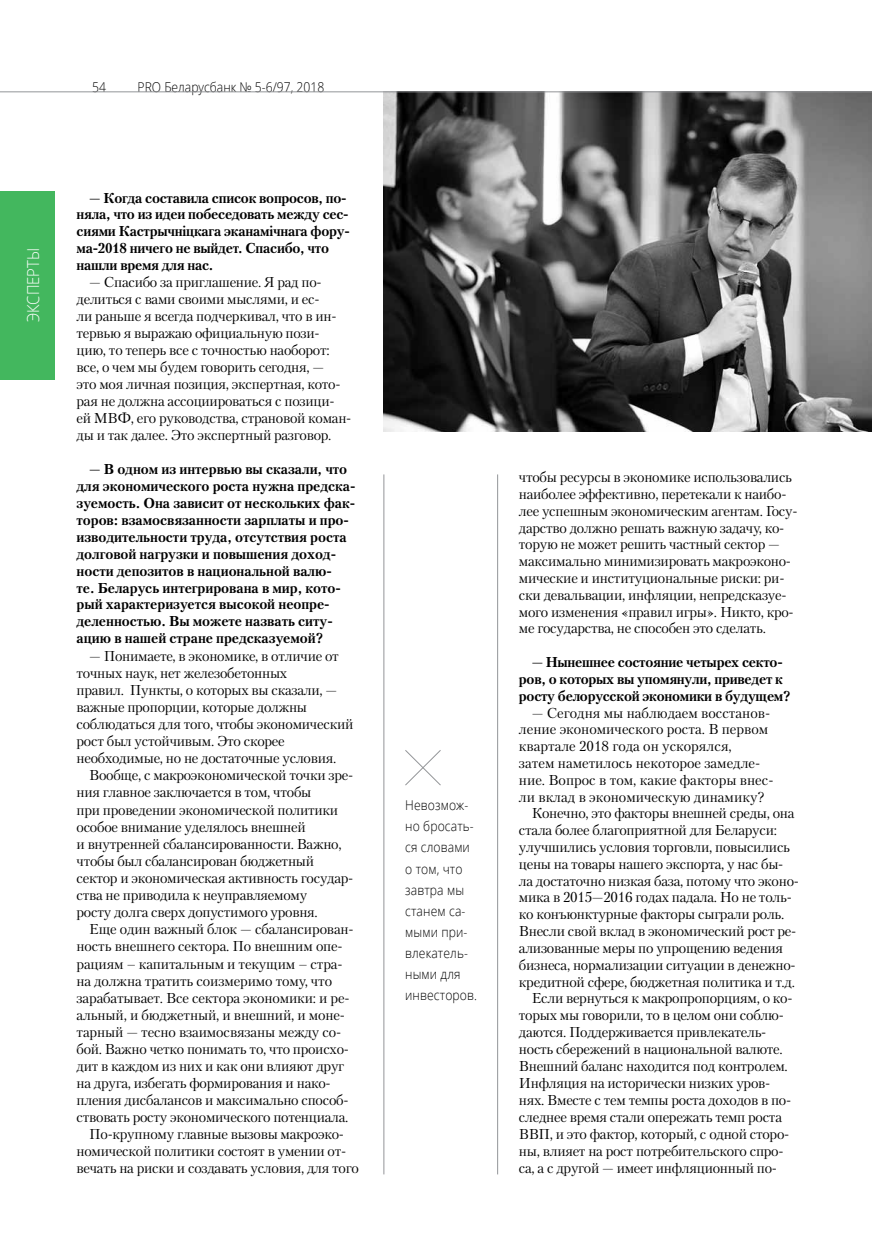
<style>
.page{position:relative;width:872px;height:1234px;background:#fff}
.page>*{position:absolute;margin:0;border:0;box-sizing:border-box;transform-origin:0 0}
.t1{font:300 16.5px "Open Sans";color:#fff;scale:.9 1}
.t2{font:14.25px/17px "Petersburg C";letter-spacing:-.02em;color:#000}
.t3{font:700 14.25px/17px "Petersburg C";letter-spacing:-.005em;color:#000}
.t4{font:14.25px "Petersburg C";color:#000}
.t5{font:300 13.5px/21px "Open Sans";letter-spacing:.005em;color:#000;scale:.9 1}
</style>
<div class="page">
<div style="left:0;top:191px;width:54px;height:188px;background:#43b75e"></div>
<img style="left:384px;top:93px;width:488px;height:338px">
<hr style="left:497px;top:474px;width:1px;height:700px;background:#939598">
<hr style="left:383px;top:474px;width:1px;height:700px;background:#939598">
<hr style="left:0;top:92px;width:872px;height:1px;background:#939598">
<svg style="left:405px;top:750px;width:36px;height:36px"></svg>
<p class="t5" style="left:92px;top:76px;width:17px">54</p>
<p class="t5" style="left:138px;top:76px;width:209px">PRO Беларусбанк № 5-6/97, 2018</p>
<p class="t1" style="left:22px;top:322px;width:84px;rotate:-90deg">эксп ерты</p>
<p class="t3" style="left:77px;top:189px;width:275px;text-indent:13px">— Когда составила список вопросов, по&shy;няла, что из идеи побеседовать между сес&shy;сиями Кастрычніцкага эканамічнага фору&shy;ма-2018 ничего не выйдет. Спасибо, что нашли время для нас.</p>
<p class="t2" style="left:77px;top:273px;width:276px;text-indent:13px">— Спасибо за приглашение. Я рад по&shy;делиться с вами своими мыслями, и ес-<br>ли раньше я всегда подчеркивал, что в ин&shy;тервью я выражаю официальную пози&shy;цию, то теперь все с точностью наоборот: все, о чем мы будем говорить сегодня, —<br>это моя личная позиция, экспертная, кото&shy;рая не должна ассоциироваться с позици&shy;ей МВФ, его руководства, страновой коман&shy;ды и так далее. Это экспертный разговор.</p>
<p class="t3" style="left:77px;top:460px;width:280px;text-indent:13px">— В одном из интервью вы сказали, что для экономического роста нужна предска&shy;зуемость. Она зависит от нескольких фак&shy;торов: взамосвязанности зарплаты и про&shy;изводительности труда, отсутствия роста долговой нагрузки и повышения доход&shy;ности депозитов в национальной валю-<br>те. Беларусь интегрирована в мир, кото&shy;рый характеризуется высокой неопре&shy;деленностью. Вы можете назвать ситу&shy;ацию в нашей стране предсказуемой?</p>
<p class="t2" style="left:89px;top:646px;width:251px">— Понимаете, в экономике, в отличие от</p>
<p class="t2" style="left:77px;top:664px;width:212px">точных наук, нет железобетонных</p>
<p class="t2" style="left:77px;top:681px;width:262px">правил. Пункты, о которых вы сказали, —</p>
<p class="t2" style="left:77px;top:698px;width:232px">важные пропорции, которые должны</p>
<p class="t2" style="left:77px;top:715px;width:278px">соблюдаться для того, чтобы экономический</p>
<p class="t2" style="left:77px;top:732px;width:210px">рост был устойчивым. Это скорее</p>
<p class="t2" style="left:77px;top:749px;width:261px">необходимые, но не достаточные условия.</p>
<p class="t2" style="left:89px;top:766px;width:265px">Вообще, с макроэкономической точки зре-</p>
<p class="t2" style="left:77px;top:783px;width:236px">ния главное заключается в том, чтобы</p>
<p class="t2" style="left:77px;top:800px;width:263px">при проведении экономической политики</p>
<p class="t2" style="left:77px;top:817px;width:231px">особое внимание уделялось внешней</p>
<p class="t2" style="left:77px;top:835px;width:266px">и внутренней сбалансированности. Важно,</p>
<p class="t2" style="left:77px;top:852px;width:239px">чтобы был сбалансирован бюджетный</p>
<p class="t2" style="left:77px;top:869px;width:278px">сектор и экономическая активность государ-</p>
<p class="t2" style="left:77px;top:886px;width:232px">ства не приводила к неуправляемому</p>
<p class="t2" style="left:77px;top:903px;width:243px">росту долга сверх допустимого уровня.</p>
<p class="t2" style="left:89px;top:920px;width:266px">Еще один важный блок — сбалансирован-</p>
<p class="t2" style="left:77px;top:937px;width:268px">ность внешнего сектора. По внешним опе-</p>
<p class="t2" style="left:77px;top:954px;width:267px">рациям – капитальным и текущим – стра-</p>
<p class="t2" style="left:77px;top:971px;width:257px">на должна тратить соизмеримо тому, что</p>
<p class="t2" style="left:77px;top:988px;width:274px">зарабатывает. Все сектора экономики: и ре-</p>
<p class="t2" style="left:77px;top:1006px;width:270px">альный, и бюджетный, и внешний, и моне-</p>
<p class="t2" style="left:77px;top:1023px;width:266px">тарный — тесно взаимосвязаны между со-</p>
<p class="t2" style="left:77px;top:1040px;width:274px">бой. Важно четко понимать то, что происхо-</p>
<p class="t2" style="left:77px;top:1057px;width:269px">дит в каждом из них и как они влияют друг</p>
<p class="t2" style="left:77px;top:1074px;width:256px">на друга, избегать формирования и нако-</p>
<p class="t2" style="left:77px;top:1091px;width:273px">пления дисбалансов и максимально способ-</p>
<p class="t2" style="left:77px;top:1108px;width:273px">ствовать росту экономического потенциала.</p>
<p class="t2" style="left:89px;top:1125px;width:256px">По-крупному главные вызовы макроэко-</p>
<p class="t2" style="left:77px;top:1142px;width:271px">номической политики состоят в умении от-</p>
<p class="t2" style="left:77px;top:1159px;width:284px">вечать на риски и создавать условия, для того</p>
<p class="t5" style="left:405px;top:794px;width:81px">Н евозмож&shy;но бросать&shy;ся словами о том, что завтра мы станем са&shy;мыми при&shy;влекатель&shy;ными для инвесторов.</p>
<p class="t2" style="left:519px;top:468px;width:280px">чтобы ресурсы в экономике использовались наиболее эффективно, перетекали к наибо&shy;лее успешным экономическим агентам. Госу&shy;дарство должно решать важную задачу, ко&shy;торую не может решить частный сектор — максимально минимизировать макроэконо&shy;мические и институциональные риски: ри&shy;ски девальвации, инфляции, непредсказуе&shy;мого изменения «правил игры». Никто, кро&shy;ме государства, не способен это сделать.</p>
<p class="t3" style="left:519px;top:653px;width:273px;text-align:center">— Нынешнее состояние четырех секто&shy;ров, о которых вы упомянули, приведет к росту белорусской экономики в будущем?</p>
<p class="t4" style="left:531px;top:704px;width:240px">— Сегодня мы наблюдаем восстанов-</p>
<p class="t4" style="left:519px;top:720px;width:251px">ление экономического роста. В первом</p>
<p class="t4" style="left:519px;top:737px;width:214px">квартале 2018 года он ускорялся,</p>
<p class="t4" style="left:519px;top:754px;width:243px">затем наметилось некоторое замедле-</p>
<p class="t4" style="left:519px;top:771px;width:256px">ние. Вопрос в том, какие факторы внес-</p>
<p class="t4" style="left:519px;top:788px;width:247px">ли вклад в экономическую динамику?</p>
<p class="t2" style="left:531px;top:804px;width:264px">Конечно, это факторы внешней среды, она</p>
<p class="t2" style="left:519px;top:821px;width:260px">стала более благоприятной для Беларуси:</p>
<p class="t2" style="left:519px;top:838px;width:273px">улучшились условия торговли, повысились</p>
<p class="t2" style="left:519px;top:855px;width:266px">цены на товары нашего экспорта, у нас бы-</p>
<p class="t2" style="left:519px;top:871px;width:281px">ла достаточно низкая база, потому что эконо-</p>
<p class="t2" style="left:519px;top:888px;width:274px">мика в 2015—2016 годах падала. Но не толь-</p>
<p class="t2" style="left:519px;top:905px;width:267px">ко конъюнктурные факторы сыграли роль.</p>
<p class="t2" style="left:519px;top:922px;width:279px">Внесли свой вклад в экономический рост ре-</p>
<p class="t2" style="left:519px;top:939px;width:266px">ализованные меры по упрощению ведения</p>
<p class="t2" style="left:519px;top:955px;width:278px">бизнеса, нормализации ситуации в денежно-</p>
<p class="t2" style="left:519px;top:972px;width:278px">кредитной сфере, бюджетная политика и т.д.</p>
<p class="t2" style="left:531px;top:989px;width:262px">Если вернуться к макропропорциям, о ко-</p>
<p class="t2" style="left:519px;top:1006px;width:266px">торых мы говорили, то в целом они соблю-</p>
<p class="t2" style="left:519px;top:1023px;width:249px">даются. Поддерживается привлекатель-</p>
<p class="t2" style="left:519px;top:1040px;width:265px">ность сбережений в национальной валюте.</p>
<p class="t2" style="left:519px;top:1057px;width:270px">Внешний баланс находится под контролем.</p>
<p class="t2" style="left:519px;top:1074px;width:253px">Инфляция на исторически низких уров-</p>
<p class="t2" style="left:519px;top:1091px;width:274px">нях. Вместе с тем темпы роста доходов в по-</p>
<p class="t2" style="left:519px;top:1108px;width:264px">следнее время стали опережать темп роста</p>
<p class="t2" style="left:519px;top:1125px;width:272px">ВВП, и это фактор, который, с одной сторо-</p>
<p class="t2" style="left:519px;top:1141px;width:266px">ны, влияет на рост потребительского спро-</p>
<p class="t2" style="left:519px;top:1158px;width:259px">са, а с другой — имеет инфляционный по-</p>
</div>
